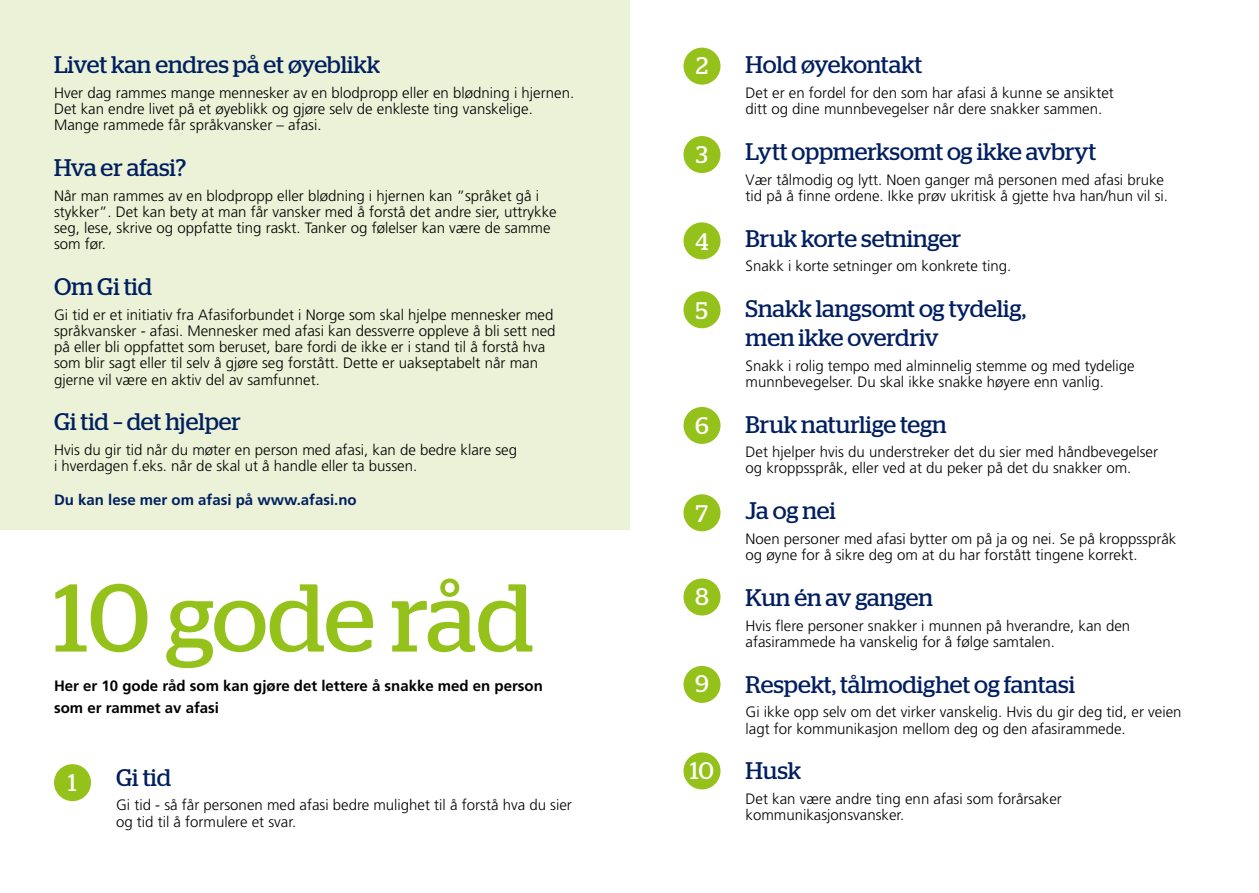
<style>
.page{position:relative;width:1259px;height:893px;background:#fff}
.page>*{position:absolute;margin:0;border:0;box-sizing:border-box;transform-origin:0 0}
.t1{font:96px "Stag";letter-spacing:-.01em;color:#94c11a}
.t2{font:24px/28.8px "Stag";color:#001f60}
.t3{font:24px "Stag";color:#fff}
.t4{font:300 15px/16.2px "Frutiger";color:#000}
.t5{font:700 15px/22.2px "Frutiger";color:#000}
.t6{font:700 15px "Frutiger";color:#001f60}
</style>
<div class="page">
<div style="left:0;top:0;width:629px;height:529px;background:#ebf2d7"></div>
<div style="left:683px;top:752px;width:37px;height:37px;background:#94c11a;border-radius:50%"></div>
<div style="left:54px;top:764px;width:37px;height:37px;background:#94c11a;border-radius:50%"></div>
<div style="left:683px;top:48px;width:37px;height:37px;background:#94c11a;border-radius:50%"></div>
<div style="left:683px;top:136px;width:37px;height:37px;background:#94c11a;border-radius:50%"></div>
<div style="left:683px;top:222px;width:37px;height:37px;background:#94c11a;border-radius:50%"></div>
<div style="left:683px;top:291px;width:37px;height:37px;background:#94c11a;border-radius:50%"></div>
<div style="left:683px;top:407px;width:37px;height:37px;background:#94c11a;border-radius:50%"></div>
<div style="left:683px;top:494px;width:37px;height:37px;background:#94c11a;border-radius:50%"></div>
<div style="left:683px;top:578px;width:37px;height:37px;background:#94c11a;border-radius:50%"></div>
<div style="left:683px;top:666px;width:37px;height:37px;background:#94c11a;border-radius:50%"></div>
<h2 class="t2" style="left:54px;top:50px;width:328px">Livet kan endres på et øyeblikk</h2>
<p class="t4" style="left:54px;top:85px;width:522px">Hver dag rammes mange mennesker av en blodpropp eller en blødning i -hjernen.<br>Det kan endre livet på et øyeblikk og gjøre selv de enkleste ting vanskelige.<br>Mange rammede får språkvansker – afasi.</p>
<h2 class="t2" style="left:54px;top:153px;width:134px">Hva er afasi?</h2>
<p class="t4" style="left:54px;top:188px;width:504px">Når man rammes av en blodpropp eller blødning i hjernen kan ”språket gå i stykker”. Det kan bety at man får vansker med å forstå det andre sier, uttrykke seg, lese, skrive og oppfatte ting raskt. Tanker og følelser kan være de samme som før.</p>
<h2 class="t2" style="left:54px;top:272px;width:100px">Om Gi tid</h2>
<p class="t4" style="left:54px;top:307px;width:503px">Gi tid er et initiativ fra Afasiforbundet i Norge som skal hjelpe mennesker med språkvansker - afasi. Mennesker med afasi kan dessverre oppleve å bli sett ned på eller bli oppfattet som beruset, bare fordi de ikke er i stand til å forstå hva som blir sagt eller til selv å gjøre seg forstått. Dette er uakseptabelt når man gjerne vil være en aktiv del av samfunnet.</p>
<h2 class="t2" style="left:54px;top:407px;width:188px">Gi tid – det hjelper</h2>
<p class="t4" style="left:54px;top:442px;width:464px">Hvis du gir tid når du møter en person med afasi, kan de bedre klare seg i -hverdagen f.eks. når de skal ut å handle eller ta bussen.</p>
<p class="t6" style="left:54px;top:490px;width:304px">Du kan lese mer om afasi på www.afasi.no</p>
<h1 class="t1" style="left:54px;top:562px;width:481px">10 gode råd</h1>
<p class="t5" style="left:54px;top:674px;width:490px">Her er 10 gode råd som kan gjøre det lettere å snakke med en person som er rammet av afasi</p>
<h2 class="t3" style="left:68px;top:768px;width:10px">1</h2>
<h2 class="t2" style="left:116px;top:763px;width:56px">Gi tid</h2>
<p class="t4" style="left:116px;top:797px;width:457px">Gi tid - så får personen med afasi bedre mulighet til å forstå hva du sier og tid til å formulere et svar.</p>
<h2 class="t3" style="left:696px;top:52px;width:14px">2</h2>
<h2 class="t3" style="left:696px;top:140px;width:14px">3</h2>
<h2 class="t3" style="left:695px;top:228px;width:14px">4</h2>
<h2 class="t3" style="left:696px;top:296px;width:14px">5</h2>
<h2 class="t3" style="left:695px;top:412px;width:15px">6</h2>
<h2 class="t3" style="left:696px;top:499px;width:14px">7</h2>
<h2 class="t3" style="left:695px;top:583px;width:15px">8</h2>
<h2 class="t3" style="left:695px;top:670px;width:15px">9</h2>
<h2 class="t3" style="left:690px;top:756px;width:25px">10</h2>
<h2 class="t2" style="left:745px;top:50px;width:178px">Hold øyekontakt</h2>
<p class="t4" style="left:745px;top:85px;width:370px">Det er en fordel for den som har afasi å kunne se ansiktet ditt og dine munnbevegelser når dere snakker sammen.</p>
<h2 class="t2" style="left:745px;top:137px;width:352px">Lytt oppmerksomt og ikke avbryt</h2>
<p class="t4" style="left:745px;top:172px;width:424px">Vær tålmodig og lytt. Noen ganger må personen med afasi bruke tid på å finne ordene. Ikke prøv ukritisk å gjette hva han/hun vil si.</p>
<h2 class="t2" style="left:745px;top:224px;width:217px">Bruk korte setninger</h2>
<p class="t4" style="left:745px;top:258px;width:267px">Snakk i korte setninger om konkrete ting.</p>
<h2 class="t2" style="left:745px;top:294px;width:282px">Snakk langsomt og tydelig, men ikke overdriv</h2>
<p class="t4" style="left:745px;top:358px;width:390px">Snakk i rolig tempo med alminnelig stemme og med tydelige munnbevegelser. Du skal ikke snakke høyere enn vanlig.</p>
<h2 class="t2" style="left:745px;top:409px;width:202px">Bruk naturlige tegn</h2>
<p class="t4" style="left:745px;top:444px;width:414px">Det hjelper hvis du understreker det du sier med håndbevegelser og kroppsspråk, eller ved at du peker på det du snakker om.</p>
<h2 class="t2" style="left:745px;top:496px;width:92px">Ja og nei</h2>
<p class="t4" style="left:745px;top:531px;width:432px">Noen personer med afasi bytter om på ja og nei. Se på kroppsspråk og øyne for å sikre deg om at du har forstått tingene korrekt.</p>
<h2 class="t2" style="left:745px;top:583px;width:189px">Kun én av gangen</h2>
<p class="t4" style="left:745px;top:618px;width:386px">Hvis flere personer snakker i munnen på hverandre, kan den afasirammede ha vanskelig for å følge samtalen.</p>
<h2 class="t2" style="left:745px;top:670px;width:331px">Respekt, tålmodighet og fantasi</h2>
<p class="t4" style="left:745px;top:704px;width:437px">Gi ikke opp selv om det virker vanskelig. Hvis du gir deg tid, er veien lagt for kommunikasjon mellom deg og den afasirammede.</p>
<h2 class="t2" style="left:745px;top:756px;width:57px">Husk</h2>
<p class="t4" style="left:745px;top:791px;width:318px">Det kan være andre ting enn afasi som forårsaker kommunikasjonsvansker.</p>
</div>
